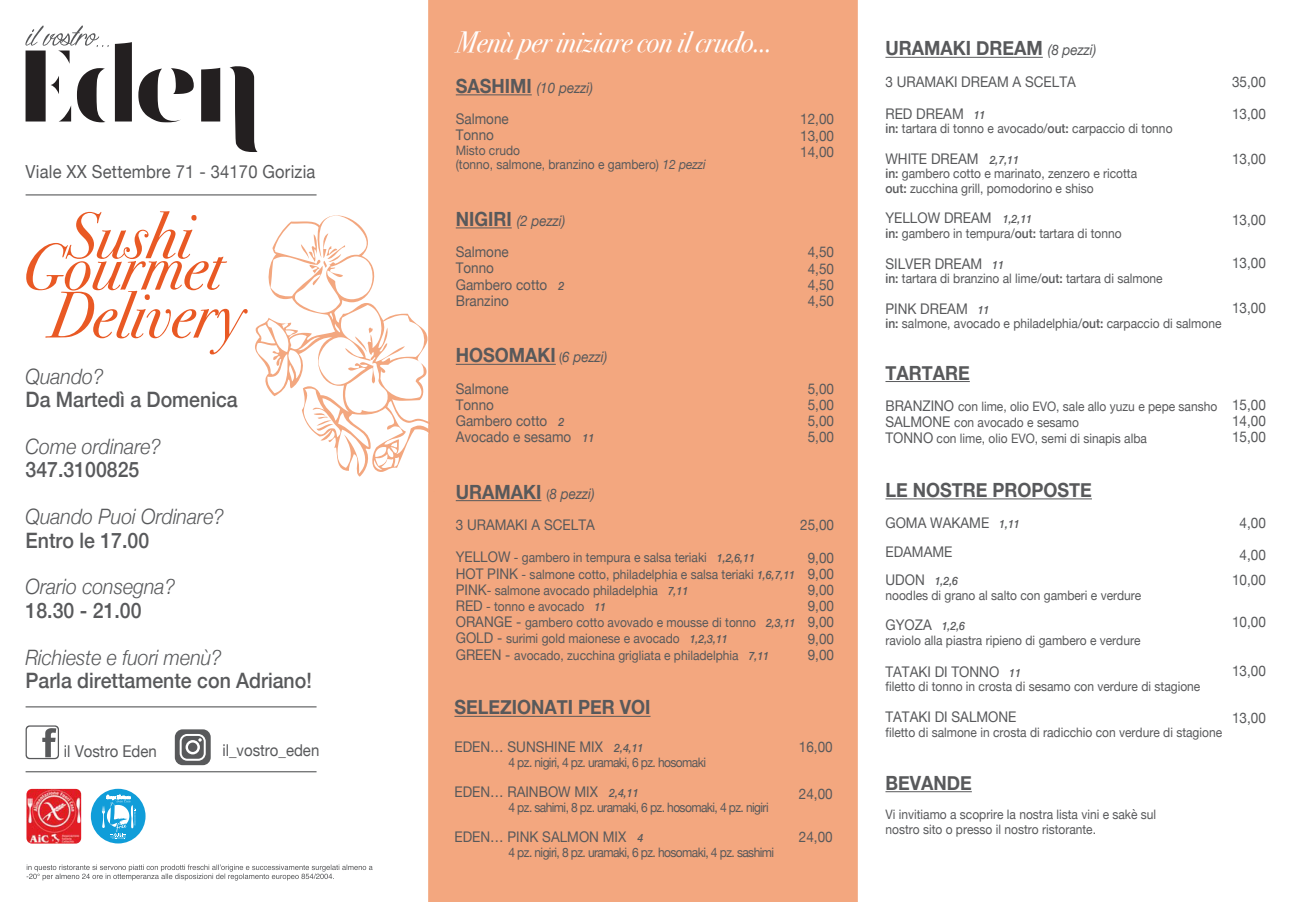
<style>
.page{position:relative;width:1289px;height:902px;background:#fff}
.page>*{position:absolute;margin:0;border:0;box-sizing:border-box;transform-origin:0 0}
.t1{font:italic 29.4px "Bodoni Svty Two ITCTT";color:#fff;scale:.92 1}
.t2{font:500 21.15px "Helvetica Neue";color:#58595b;scale:.92 1}
.t3{font:italic 300 21.15px "Helvetica Neue";color:#58595b;scale:.92 1}
.t4{font:700 19.5px "Helvetica Neue";color:#58595b;scale:.92 1}
.t5{font:18px "Helvetica Neue";letter-spacing:.015em;color:#58595b;scale:.92 1}
.t6{font:16.35px "Helvetica Neue";color:#58595b;scale:.92 1}
.t7{font:14.7px/16.2px "Helvetica Neue";color:#58595b;text-align:justify;scale:.92 1}
.t8{font:italic 14.7px/31.2px "Helvetica Neue";color:#58595b;scale:.92 1}
.t9{font:13.05px/16.2px "Helvetica Neue";color:#58595b;scale:.92 1}
.t10{font:13.05px "Helvetica Neue";letter-spacing:-.05em;color:#58595b;scale:.92 1}
.t11{font:italic 500 11.4px "Helvetica Neue";color:#58595b;scale:.92 1}
.s1{font-weight:700;font-style:normal;font-size:19.5px}
.s2{font-style:normal}
.s3{font-style:italic}
.s4{font-weight:500;font-style:italic;font-size:11.4px}
.s5{font-weight:400;font-size:13.05px}
.s6{font-weight:400;font-style:italic;font-size:14.7px}
.s7{font-size:14.7px}
.s8{font-weight:500}
.s9{font-weight:400;font-style:normal;font-size:14.7px}
</style>
<div class="page">
<div style="left:428px;top:0;width:429px;height:901px;background:#f3a77f"></div>
<svg style="left:27px;top:864px;width:345px;height:16px"></svg>
<hr style="left:26px;top:771px;width:290px;height:1px;background:#58595b">
<hr style="left:26px;top:194px;width:290px;height:1px;background:#58595b">
<hr style="left:26px;top:706px;width:290px;height:1px;background:#58595b">
<svg style="left:175px;top:729px;width:36px;height:36px"></svg>
<svg style="left:26px;top:725px;width:33px;height:34px"></svg>
<svg style="left:138px;top:68px;width:56px;height:54px"></svg>
<svg style="left:201px;top:66px;width:56px;height:86px"></svg>
<svg style="left:25px;top:25px;width:107px;height:97px"></svg>
<hr style="left:456px;top:94px;width:76px;height:1px;background:#58595b">
<hr style="left:885px;top:381px;width:84px;height:1px;background:#58595b">
<hr style="left:885px;top:57px;width:157px;height:1px;background:#58595b">
<hr style="left:456px;top:227px;width:55px;height:1px;background:#58595b">
<hr style="left:456px;top:364px;width:100px;height:1px;background:#58595b">
<hr style="left:456px;top:500px;width:85px;height:1px;background:#58595b">
<hr style="left:454px;top:715px;width:196px;height:1px;background:#58595b">
<hr style="left:885px;top:498px;width:206px;height:1px;background:#58595b">
<hr style="left:885px;top:791px;width:86px;height:1px;background:#58595b">
<div style="left:91px;top:788px;width:54px;height:55px;background:#109dd9;border-radius:50%"></div>
<svg style="left:102px;top:794px;width:34px;height:45px"></svg>
<svg style="left:26px;top:211px;width:222px;height:143px"></svg>
<svg style="left:255px;top:215px;width:175px;height:261px"></svg>
<img style="left:26px;top:788px;width:55px;height:55px">
<h3 class="t5" style="left:26px;top:159px;width:316px">Viale XX Settembre 71 - 34170 Gorizia</h3>
<h2 class="t3" style="left:26px;top:359px;width:86px">Quando?</h2>
<h2 class="t2" style="left:26px;top:382px;width:232px">Da Martedì a Domenica</h2>
<h2 class="t3" style="left:26px;top:429px;width:149px">Come ordinare?</h2>
<h2 class="t2" style="left:26px;top:452px;width:125px">347.3100825</h2>
<h2 class="t3" style="left:26px;top:500px;width:217px">Quando Puoi Ordinare?</h2>
<h2 class="t2" style="left:26px;top:523px;width:136px">Entro le 17.00</h2>
<h2 class="t3" style="left:26px;top:570px;width:164px">Orario consegna?</h2>
<h2 class="t2" style="left:26px;top:593px;width:128px">18.30 - 21.00</h2>
<h2 class="t3" style="left:26px;top:640px;width:215px">Richieste e fuori menù?</h2>
<h2 class="t2" style="left:26px;top:663px;width:312px">Parla direttamente con Adriano!</h2>
<p class="t6" style="left:64px;top:739px;width:103px">il Vostro Eden</p>
<p class="t6" style="left:222px;top:738px;width:107px">il_vostro_eden</p>
<h1 class="t1" style="left:456px;top:16px;width:345px">Menù per iniziare con il crudo...</h1>
<p class="t8" style="left:456px;top:73px;width:150px"><span class="s1">SASHIMI</span> (10 pezzi)<br><span class="s2">Salmone</span></p>
<p class="t7" style="left:456px;top:128px;width:43px">Tonno</p>
<p class="t9" style="left:456px;top:144px;width:273px;line-height:14.4px">Misto crudo<br>(tonno, salmone, branzino e gambero) <span class="s3">12 pezzi</span></p>
<p class="t8" style="left:456px;top:206px;width:120px"><span class="s1">NIGIRI</span> (2 pezzi)<br><span class="s2">Salmone</span></p>
<p class="t7" style="left:456px;top:261px;width:120px;text-align:left">Tonno<br>Gambero cotto <span class="s4">2<br></span>Branzino</p>
<h3 class="t4" style="left:456px;top:340px;width:166px">HOSOMAKI <span class="s5">(</span><span class="s6">6 pezzi)</span></h3>
<p class="t7" style="left:456px;top:381px;width:152px;text-align:left">Salmone<br>Tonno<br>Gambero cotto <span class="s4">2<br></span>Avocado e sesamo <span class="s4">11</span></p>
<p class="t7" style="left:800px;top:112px;width:38px">12,00<br>13,00<br>14,00</p>
<p class="t7" style="left:807px;top:245px;width:30px">4,50<br>4,50<br>4,50<br>4,50</p>
<p class="t7" style="left:807px;top:381px;width:30px">5,00<br>5,00<br>5,00<br>5,00</p>
<h3 class="t4" style="left:456px;top:476px;width:152px">URAMAKI <span class="s5">(</span><span class="s6">8 pezzi)</span></h3>
<p class="t7" style="left:456px;top:517px;width:153px">3 URAMAKI A SCELTA</p>
<p class="t9" style="left:456px;top:550px;width:370px"><span class="s7">YELLOW</span> - gambero in tempura e salsa teriaki <span class="s4">1,2,6,11<br></span><span class="s7">HOT PINK</span> - salmone cotto, philadelphia e salsa teriaki <span class="s4">1,6,7,11<br></span><span class="s7">PINK</span>- salmone avocado philadelphia <span class="s4">7,11<br></span><span class="s7">RED</span> - tonno e avocado <span class="s4">11<br></span><span class="s7">ORANGE -</span> gambero cotto avovado e mousse di tonno <span class="s4">2,3,11<br></span><span class="s7">GOLD -</span> surimi gold maionese e avocado <span class="s4">1,2,3,11<br></span><span class="s7">GREEN -</span> avocado, zucchina grigliata e philadelphia <span class="s4">7,11</span></p>
<p class="t7" style="left:800px;top:517px;width:38px">25,00</p>
<p class="t7" style="left:807px;top:550px;width:30px">9,00<br>9,00<br>9,00<br>9,00<br>9,00<br>9,00<br>9,00</p>
<h3 class="t4" style="left:454px;top:692px;width:215px">SELEZIONATI PER VOI</h3>
<p class="t7" style="left:454px;top:739px;width:207px">EDEN… SUNSHINE MIX <span class="s4">2,4,11</span></p>
<p class="t10" style="left:508px;top:752px;width:216px">4 pz. nigiri, 4 pz. uramaki, 6 pz. hosomaki</p>
<p class="t7" style="left:454px;top:784px;width:201px">EDEN… RAINBOW MIX <span class="s4">2,4,11</span></p>
<p class="t10" style="left:508px;top:797px;width:284px">4 pz. sahimi, 8 pz. uramaki, 6 pz. hosomaki, 4 pz. nigiri</p>
<p class="t7" style="left:454px;top:829px;width:207px">EDEN… PINK SALMON MIX <span class="s4">4</span></p>
<p class="t10" style="left:508px;top:842px;width:290px">4 pz. nigiri, 8 pz. uramaki, 6 pz. hosomaki, 4 pz. sashimi</p>
<p class="t7" style="left:799px;top:739px;width:38px">16,00</p>
<p class="t7" style="left:799px;top:786px;width:38px">24,00</p>
<p class="t7" style="left:799px;top:829px;width:38px">24,00</p>
<h3 class="t4" style="left:885px;top:33px;width:231px">URAMAKI DREAM <span class="s6">(8 pezzi)</span></h3>
<p class="t7" style="left:885px;top:74px;width:208px">3 URAMAKI DREAM A SCELTA</p>
<p class="t7" style="left:885px;top:106px;width:110px">RED DREAM <span class="s4">11</span></p>
<p class="t9" style="left:885px;top:121px;width:313px"><span class="s8">in:</span> tartara di tonno e avocado/<span class="s8">out:</span> carpaccio di tonno</p>
<p class="t7" style="left:885px;top:151px;width:147px">WHITE DREAM <span class="s4">2,7,11</span></p>
<p class="t9" style="left:885px;top:167px;width:275px;line-height:14.4px"><span class="s8">in:</span> gambero cotto e marinato, zenzero e ricotta <span class="s8">out:</span> zucchina grill, pomodorino e shiso</p>
<p class="t7" style="left:885px;top:211px;width:161px">YELLOW DREAM <span class="s4">1,2,11</span></p>
<p class="t9" style="left:885px;top:226px;width:258px"><span class="s8">in:</span> gambero in tempura/<span class="s8">out:</span> tartara di tonno</p>
<p class="t7" style="left:885px;top:256px;width:130px">SILVER DREAM <span class="s4">11</span></p>
<p class="t9" style="left:885px;top:271px;width:303px"><span class="s8">in:</span> tartara di branzino al lime/<span class="s8">out:</span> tartara di salmone</p>
<p class="t7" style="left:885px;top:301px;width:114px">PINK DREAM <span class="s4">11</span></p>
<p class="t9" style="left:885px;top:316px;width:367px"><span class="s8">in:</span> salmone, avocado e philadelphia/<span class="s8">out:</span> carpaccio di salmone</p>
<p class="t7" style="left:1231px;top:74px;width:38px">35,00</p>
<p class="t7" style="left:1231px;top:107px;width:38px">13,00</p>
<p class="t7" style="left:1231px;top:152px;width:38px">13,00</p>
<p class="t7" style="left:1231px;top:213px;width:38px">13,00</p>
<p class="t7" style="left:1231px;top:256px;width:38px">13,00</p>
<p class="t7" style="left:1231px;top:300px;width:38px">13,00</p>
<h3 class="t4" style="left:885px;top:357px;width:93px">TARTARE</h3>
<p class="t9" style="left:885px;top:399px;width:362px"><span class="s7">BRANZINO</span> con lime, olio EVO, sale allo yuzu e pepe sansho<br><span class="s7">SALMONE</span> con avocado e sesamo<br><span class="s7">TONNO</span> con lime, olio EVO, semi di sinapis alba</p>
<p class="t7" style="left:1231px;top:397px;width:38px">15,00<br>14,00<br>15,00</p>
<h3 class="t4" style="left:885px;top:474px;width:226px">LE NOSTRE PROPOSTE</h3>
<p class="t7" style="left:885px;top:509px;width:147px;line-height:28.8px">GOMA WAKAME <span class="s4">1,11<br></span>EDAMAME</p>
<p class="t11" style="left:885px;top:571px;width:80px"><span class="s9">UDON</span> 1,2,6</p>
<p class="t9" style="left:885px;top:587px;width:280px">noodles di grano al salto con gamberi e verdure</p>
<p class="t7" style="left:885px;top:617px;width:88px">GYOZA <span class="s4">1,2,6</span></p>
<p class="t9" style="left:885px;top:632px;width:279px">raviolo alla piastra ripieno di gambero e verdure</p>
<p class="t7" style="left:885px;top:664px;width:149px">TATAKI DI TONNO <span class="s4">11</span></p>
<p class="t9" style="left:885px;top:679px;width:344px">filetto di tonno in crosta di sesamo con verdure di stagione</p>
<p class="t7" style="left:885px;top:709px;width:144px">TATAKI DI SALMONE</p>
<p class="t9" style="left:885px;top:724px;width:367px">filetto di salmone in crosta di radicchio con verdure di stagione</p>
<h3 class="t4" style="left:885px;top:767px;width:95px">BEVANDE</h3>
<p class="t9" style="left:885px;top:808px;width:296px;line-height:14.4px">Vi invitiamo a scoprire la nostra lista vini e sakè sul nostro sito o presso il nostro ristorante.</p>
<p class="t7" style="left:1239px;top:515px;width:30px">4,00</p>
<p class="t7" style="left:1231px;top:542px;width:38px;line-height:25.5px;text-align:center">4,00<br>10,00</p>
<p class="t7" style="left:1231px;top:614px;width:38px">10,00</p>
<p class="t7" style="left:1231px;top:663px;width:38px">13,00</p>
<p class="t7" style="left:1231px;top:710px;width:38px">13,00</p>
</div>
